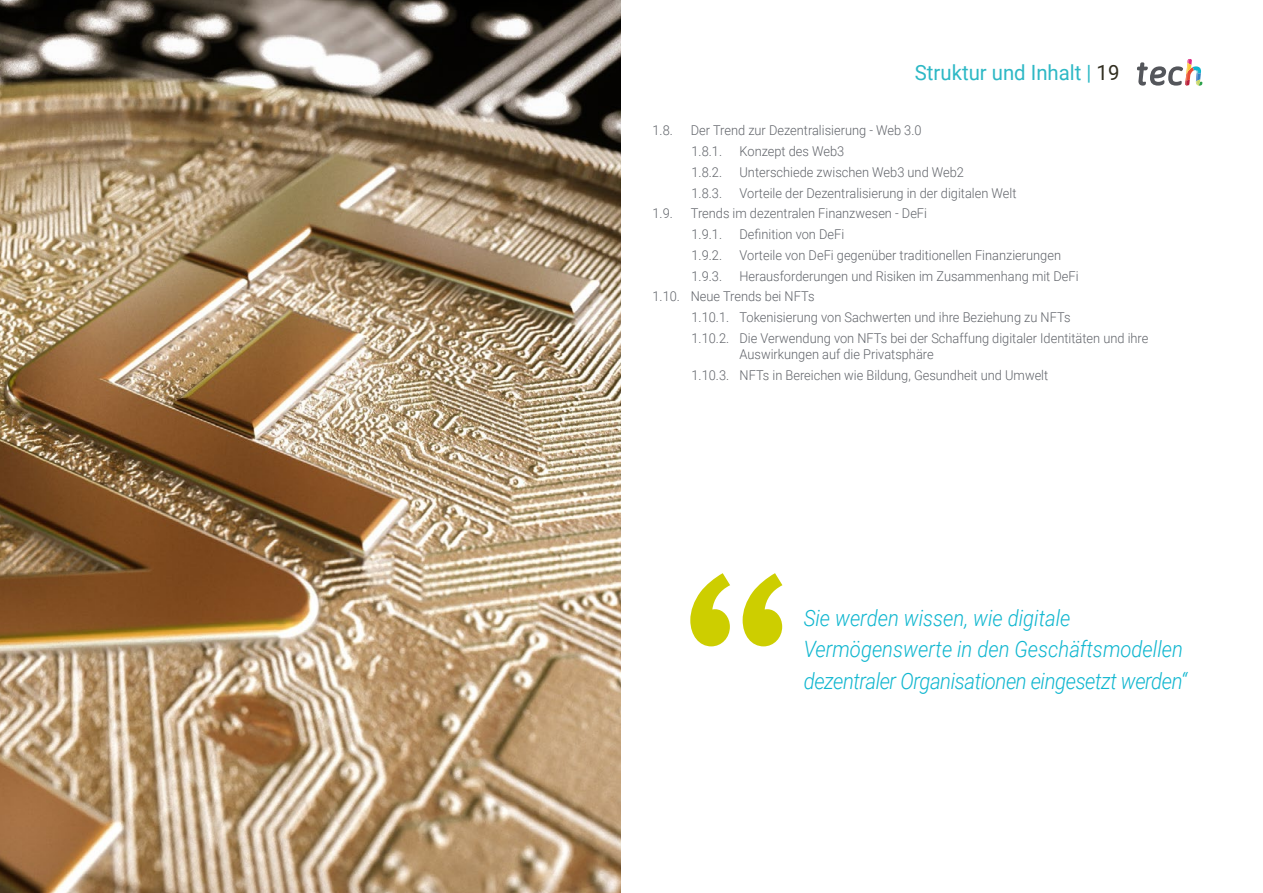
<style>
.page{position:relative;width:1263px;height:893px;background:#fff}
.page>*{position:absolute;margin:0;border:0;box-sizing:border-box;transform-origin:0 0}
.t1{font:italic 300 22.5px/31.5px "Roboto";color:#0fb6cf;scale:.9 1}
.t2{font:21px "Roboto";color:#2db8c5}
.t3{font:300 13.5px/20.7px "Roboto";color:#61646a;scale:.95 1}
.s1{color:#312e20}
</style>
<div class="page">
<svg style="left:1137px;top:59px;width:65px;height:27px"></svg>
<svg style="left:690px;top:573px;width:92px;height:73px"></svg>
<img style="left:0;top:0;width:621px;height:893px">
<h2 class="t2" style="left:915px;top:57px;width:206px">Struktur und Inhalt | <span class="s1">19</span></h2>
<p class="t3" style="left:652px;top:120px;width:23px">1.8.</p>
<p class="t3" style="left:691px;top:120px;width:244px">Der Trend zur Dezentralisierung - Web 3.0<br>1.8.1.</p>
<p class="t3" style="left:739px;top:141px;width:112px">Konzept des Web3</p>
<p class="t3" style="left:691px;top:161px;width:34px">1.8.2.</p>
<p class="t3" style="left:739px;top:161px;width:238px">Unterschiede zwischen Web3 und Web2</p>
<p class="t3" style="left:691px;top:182px;width:34px">1.8.3.</p>
<p class="t3" style="left:739px;top:182px;width:293px">Vorteile der Dezentralisierung in der digitalen Welt</p>
<p class="t3" style="left:652px;top:203px;width:23px">1.9.</p>
<p class="t3" style="left:691px;top:203px;width:250px">Trends im dezentralen Finanzwesen - DeFi<br>1.9.1.</p>
<p class="t3" style="left:739px;top:224px;width:112px">Definition von DeFi</p>
<p class="t3" style="left:691px;top:244px;width:34px">1.9.2.</p>
<p class="t3" style="left:739px;top:244px;width:340px">Vorteile von DeFi gegenüber traditionellen Finanzierungen</p>
<p class="t3" style="left:691px;top:265px;width:34px">1.9.3.</p>
<p class="t3" style="left:652px;top:265px;width:450px;text-indent:87px">Herausforderungen und Risiken im Zusammenhang mit DeFi<br>1.10. Neue Trends bei NFTs</p>
<p class="t3" style="left:691px;top:307px;width:482px">1.10.1. Tokenisierung von Sachwerten und ihre Beziehung zu NFTs<br>1.10.2. Die Verwendung von NFTs bei der Schaffung digitaler Identitäten und ihre</p>
<p class="t3" style="left:691px;top:344px;width:377px;text-indent:48px">Auswirkungen auf die Privatsphäre<br>1.10.3. NFTs in Bereichen wie Bildung, Gesundheit und Umwelt</p>
<h1 class="t1" style="left:804px;top:601px;width:428px">Sie werden wissen, wie digitale<br>Vermögenswerte in den Geschäftsmodellen dezentraler Organisationen eingesetzt werden“</h1>
</div>
